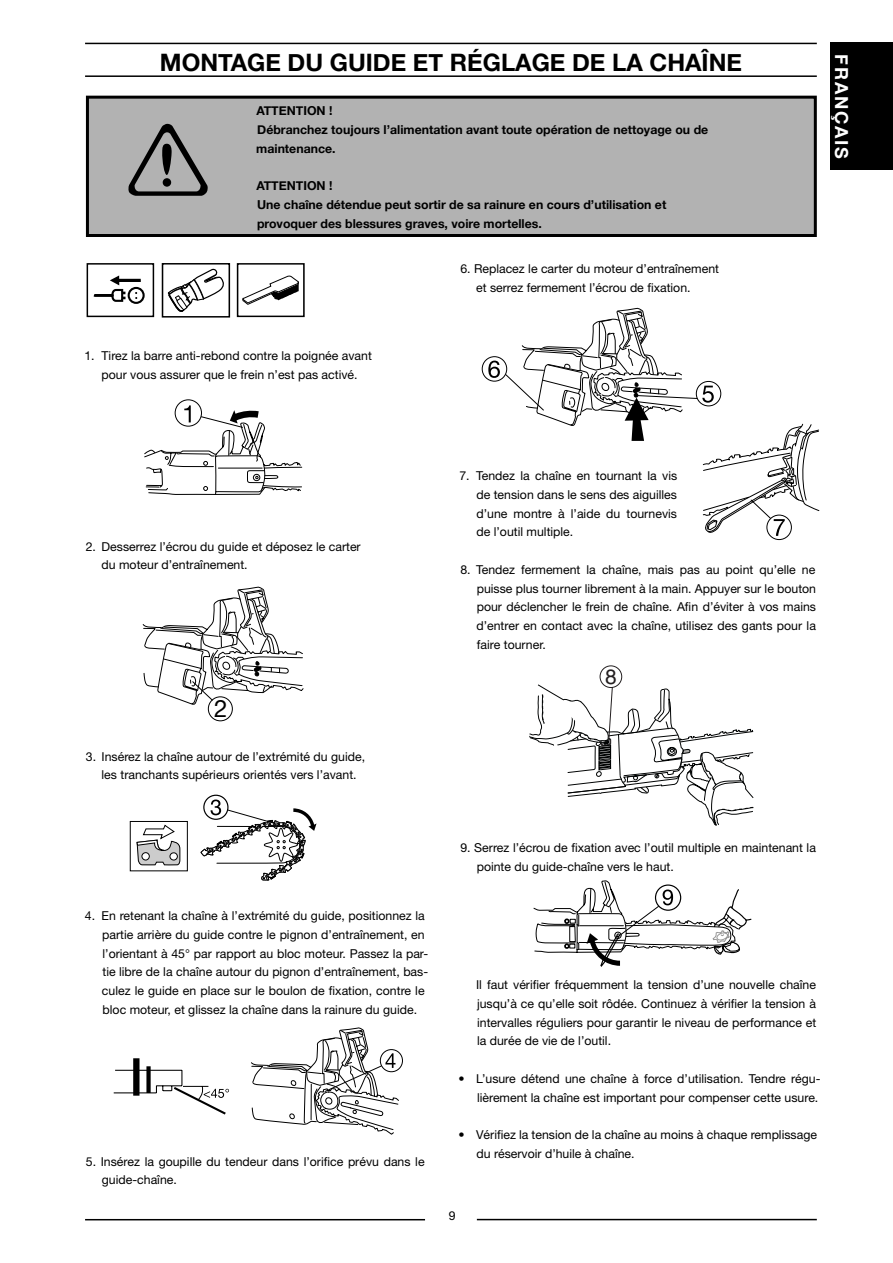
<style>
.page{position:relative;width:893px;height:1263px;background:#fff}
.page>*{position:absolute;margin:0;border:0;box-sizing:border-box;transform-origin:0 0}
.t1{font:700 24px "Helvetica Neue";color:#000}
.t2{font:24px "Helvetica Neue";color:#000}
.t3{font:20.85px "Helvetica";color:#231f20}
.t4{font:700 18px "Helvetica Neue";letter-spacing:.1em;color:#fff}
.t5{font:12.3px/18.8px "Helvetica Neue";color:#000}
.t6{font:700 12.3px/18.8px "Helvetica Neue";color:#000}
</style>
<div class="page">
<div style="left:830px;top:43px;width:62px;height:127px;background:#000"></div>
<hr style="left:85px;top:1219px;width:340px;height:1px;background:#000">
<hr style="left:477px;top:1219px;width:339px;height:1px;background:#000">
<svg style="left:533px;top:880px;width:219px;height:87px"></svg>
<svg style="left:129px;top:821px;width:59px;height:51px"></svg>
<svg style="left:204px;top:794px;width:24px;height:24px"></svg>
<div style="left:203px;top:795px;width:25px;height:25px;border:1px solid #000;border-radius:50%"></div>
<svg style="left:200px;top:800px;width:116px;height:81px"></svg>
<hr style="left:85px;top:43px;width:731px;height:1px;background:#000">
<hr style="left:85px;top:75px;width:731px;height:2px;background:#000">
<div style="left:87px;top:97px;width:728px;height:139px;background:#b2b2b2"></div>
<div style="left:86px;top:96px;width:730px;height:141px;border:3px solid #000"></div>
<svg style="left:128px;top:124px;width:80px;height:72px"></svg>
<div style="left:163px;top:178px;width:8px;height:9px;background:#000;border-radius:50%"></div>
<div style="left:162px;top:263px;width:68px;height:55px;border:2px solid #000"></div>
<svg style="left:167px;top:269px;width:57px;height:43px"></svg>
<div style="left:237px;top:263px;width:67px;height:54px;border:2px solid #000"></div>
<svg style="left:242px;top:276px;width:57px;height:29px"></svg>
<svg style="left:175px;top:400px;width:26px;height:26px"></svg>
<div style="left:175px;top:399px;width:27px;height:28px;border:1px solid #000;border-radius:50%"></div>
<svg style="left:144px;top:405px;width:158px;height:90px"></svg>
<svg style="left:142px;top:587px;width:162px;height:118px"></svg>
<div style="left:208px;top:697px;width:27px;height:26px;background:#fff;border-radius:50%"></div>
<div style="left:208px;top:696px;width:25px;height:25px;border:1px solid #000;border-radius:50%"></div>
<div style="left:380px;top:1049px;width:23px;height:23px;border:1px solid #000;border-radius:50%"></div>
<svg style="left:251px;top:1028px;width:149px;height:107px"></svg>
<hr style="left:115px;top:1070px;width:67px;height:1px;background:#000">
<hr style="left:114px;top:1092px;width:42px;height:1px;background:#000">
<svg style="left:156px;top:1070px;width:73px;height:45px"></svg>
<div style="left:133px;top:1058px;width:6px;height:38px;background:#000"></div>
<div style="left:146px;top:1066px;width:5px;height:27px;background:#000"></div>
<svg style="left:482px;top:357px;width:24px;height:24px"></svg>
<div style="left:481px;top:356px;width:26px;height:26px;border:1px solid #000;border-radius:50%"></div>
<div style="left:766px;top:515px;width:25px;height:25px;border:1px solid #000;border-radius:50%"></div>
<svg style="left:488px;top:308px;width:331px;height:228px"></svg>
<div style="left:87px;top:263px;width:67px;height:54px;border:2px solid #000"></div>
<div style="left:128px;top:287px;width:17px;height:17px;border:2px solid #000;border-radius:50%"></div>
<svg style="left:93px;top:275px;width:48px;height:28px"></svg>
<svg style="left:529px;top:665px;width:225px;height:161px"></svg>
<h1 class="t1" style="left:160px;top:48px;width:583px">MONTAGE DU GUIDE ET RÉGLAGE DE LA CHAÎNE</h1>
<p class="t6" style="left:256px;top:101px;width:453px">ATTENTION !<br>Débranchez toujours l’alimentation avant toute opération de nettoyage ou de maintenance.</p>
<p class="t6" style="left:256px;top:176px;width:411px">ATTENTION !<br>Une chaîne détendue peut sortir de sa rainure en cours d’utilisation et provoquer des blessures graves, voire mortelles.</p>
<p class="t5" style="left:84px;top:347px;width:289px;text-align:center">1. Tirez la barre anti-rebond contre la poignée avant pour vous assurer que le frein n’est pas activé.</p>
<p class="t5" style="left:476px;top:260px;width:244px;text-indent:-16px">6. Replacez le carter du moteur d’entraînement et serrez fermement l’écrou de fixation.</p>
<h3 class="t4" style="left:852px;top:54px;width:106px;rotate:90deg">FRANÇAIS</h3>
<p class="t5" style="left:102px;top:538px;width:260px;text-indent:-16px">2. Desserrez l’écrou du guide et déposez le carter du moteur d’entraînement.</p>
<h1 class="t2" style="left:214px;top:700px;width:15px">2</h1>
<p class="t5" style="left:86px;top:748px;width:280px;text-align:center">3. Insérez la chaîne autour de l’extrémité du guide, les tranchants supérieurs orientés vers l’avant.</p>
<p class="t5" style="left:476px;top:468px;width:202px;text-align:justify;text-indent:-17px">7. Tendez la chaîne en tournant la vis de tension dans le sens des aiguilles d’une montre à l’aide du tournevis de l’outil multiple.</p>
<p class="t5" style="left:476px;top:561px;width:341px;text-align:justify;text-indent:-16px">8. Tendez fermement la chaîne, mais pas au point qu’elle ne puisse plus tourner librement à la main. Appuyer sur le bouton pour déclencher le frein de chaîne. Afin d’éviter à vos mains d’entrer en contact avec la chaîne, utilisez des gants pour la faire tourner.</p>
<h2 class="t3" style="left:605px;top:669px;width:13px">8</h2>
<p class="t5" style="left:102px;top:907px;width:328px;text-indent:-17px">4. En retenant la chaîne à l’extrémité du guide, positionnez la partie arrière du guide contre le pignon d’entraînement, en l’orientant à 45° par rapport au bloc moteur. Passez la par&shy;tie libre de la chaîne autour du pignon d’entraînement, bas&shy;culez le guide en place sur le boulon de fixation, contre le bloc moteur, et glissez la chaîne dans la rainure du guide.</p>
<p class="t5" style="left:102px;top:1153px;width:324px;text-indent:-16px">5. Insérez la goupille du tendeur dans l’orifice prévu dans le guide-chaîne.</p>
<p class="t5" style="left:476px;top:840px;width:341px;text-indent:-16px">9. Serrez l’écrou de fixation avec l’outil multiple en maintenant la pointe du guide-chaîne vers le haut.</p>
<p class="t5" style="left:476px;top:977px;width:342px;text-align:justify">Il faut vérifier fréquemment la tension d’une nouvelle chaîne jusqu’à ce qu’elle soit rôdée. Continuez à vérifier la tension à intervalles réguliers pour garantir le niveau de performance et la durée de vie de l’outil.</p>
<p class="t5" style="left:458px;top:1070px;width:363px;text-align:right">• L’usure détend une chaîne à force d’utilisation. Tendre régu&shy;lièrement la chaîne est important pour compenser cette usure.</p>
<p class="t5" style="left:476px;top:1127px;width:342px;text-indent:-18px">• Vérifiez la tension de la chaîne au moins à chaque remplissage du réservoir d’huile à chaîne.</p>
<p class="t5" style="left:449px;top:1208px;width:8px">9</p>
</div>
